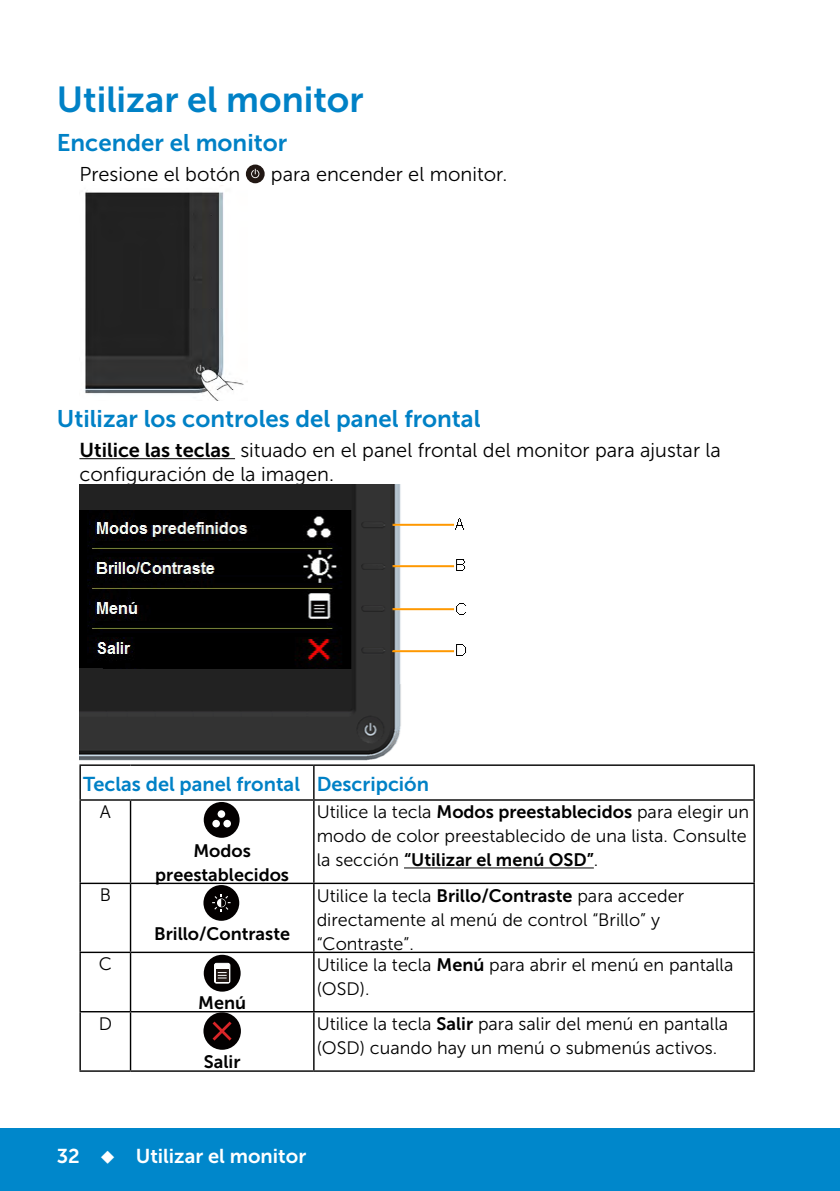
<style>
.page{position:relative;width:840px;height:1191px;background:#fff}
.page>*{position:absolute;margin:0;border:0;box-sizing:border-box;transform-origin:0 0}
.t1{font:36px "Museo Sans For Dell 700";color:#0081c6}
.t2{font:24px "Museo Sans For Dell 700";color:#0081c6}
.t3{font:20px/24px "Museo Sans For Dell 300";color:#000}
.t4{font:20px "Museo Sans For Dell 700";color:#0081c6}
.t5{font:20px "Museo Sans For Dell 700";color:#fff}
.t6{font:18px/24px "Museo Sans For Dell 300";color:#000}
.t7{font:18px/24px "Museo Sans For Dell 700";color:#000;text-align:center}
.s1{font-family:"Museo Sans For Dell 700"}
.s2{font-family:"Museo Sans For Dell 300"}
</style>
<div class="page">
<div style="left:0;top:1128px;width:839px;height:63px;background:#0087cb"></div>
<hr style="left:79px;top:458px;width:156px;height:1px;background:#000">
<div style="left:246px;top:164px;width:18px;height:19px;background:#221814;border-radius:50%"></div>
<svg style="left:251px;top:169px;width:8px;height:9px"></svg>
<img style="left:85px;top:185px;width:163px;height:216px">
<img style="left:79px;top:485px;width:387px;height:276px">
<hr style="left:79px;top:764px;width:51px;height:2px;background:#000">
<hr style="left:79px;top:766px;width:2px;height:33px;background:#000">
<hr style="left:130px;top:764px;width:184px;height:2px;background:#000">
<hr style="left:314px;top:764px;width:440px;height:2px;background:#000">
<hr style="left:313px;top:766px;width:1px;height:33px;background:#000">
<hr style="left:753px;top:766px;width:1px;height:33px;background:#000">
<hr style="left:79px;top:799px;width:51px;height:1px;background:#000">
<hr style="left:79px;top:800px;width:2px;height:82px;background:#000">
<hr style="left:130px;top:799px;width:184px;height:1px;background:#000">
<hr style="left:130px;top:800px;width:1px;height:82px;background:#000">
<hr style="left:314px;top:799px;width:440px;height:1px;background:#000">
<hr style="left:313px;top:800px;width:1px;height:82px;background:#000">
<hr style="left:753px;top:800px;width:1px;height:82px;background:#000">
<hr style="left:79px;top:882px;width:51px;height:2px;background:#000">
<hr style="left:79px;top:884px;width:2px;height:67px;background:#000">
<hr style="left:130px;top:882px;width:184px;height:2px;background:#000">
<hr style="left:130px;top:884px;width:1px;height:67px;background:#000">
<hr style="left:314px;top:882px;width:440px;height:2px;background:#000">
<hr style="left:313px;top:884px;width:1px;height:67px;background:#000">
<hr style="left:753px;top:884px;width:1px;height:67px;background:#000">
<hr style="left:79px;top:951px;width:51px;height:2px;background:#000">
<hr style="left:79px;top:953px;width:2px;height:58px;background:#000">
<hr style="left:130px;top:951px;width:184px;height:2px;background:#000">
<hr style="left:130px;top:953px;width:1px;height:58px;background:#000">
<hr style="left:314px;top:951px;width:440px;height:2px;background:#000">
<hr style="left:313px;top:953px;width:1px;height:58px;background:#000">
<hr style="left:753px;top:953px;width:1px;height:58px;background:#000">
<hr style="left:79px;top:1011px;width:51px;height:1px;background:#000">
<hr style="left:79px;top:1012px;width:2px;height:58px;background:#000">
<hr style="left:130px;top:1011px;width:184px;height:1px;background:#000">
<hr style="left:130px;top:1012px;width:1px;height:58px;background:#000">
<hr style="left:314px;top:1011px;width:440px;height:1px;background:#000">
<hr style="left:313px;top:1012px;width:1px;height:58px;background:#000">
<hr style="left:753px;top:1012px;width:1px;height:58px;background:#000">
<hr style="left:79px;top:1070px;width:51px;height:1px;background:#000">
<hr style="left:130px;top:1070px;width:184px;height:1px;background:#000">
<hr style="left:314px;top:1070px;width:440px;height:1px;background:#000">
<div style="left:204px;top:802px;width:35px;height:35px;background:#030000;border-radius:50%"></div>
<div style="left:217px;top:810px;width:8px;height:8px;background:#fff;border-radius:50%"></div>
<div style="left:212px;top:820px;width:8px;height:7px;background:#fff;border-radius:50%"></div>
<div style="left:223px;top:820px;width:8px;height:7px;background:#fff;border-radius:50%"></div>
<hr style="left:404px;top:867px;width:189px;height:1px;background:#000">
<div style="left:203px;top:885px;width:36px;height:35px;background:#030000;border-radius:50%"></div>
<svg style="left:212px;top:894px;width:18px;height:18px"></svg>
<div style="left:204px;top:954px;width:36px;height:37px;background:#030000;border-radius:50%"></div>
<div style="left:214px;top:963px;width:16px;height:20px;background:#fff;border-radius:2px"></div>
<div style="left:214px;top:962px;width:16px;height:21px;border:1px solid #fff;border-radius:2px"></div>
<svg style="left:216px;top:969px;width:12px;height:12px"></svg>
<svg style="left:218px;top:972px;width:8px;height:6px"></svg>
<div style="left:203px;top:1012px;width:38px;height:37px;background:#030000;border-radius:50%"></div>
<svg style="left:212px;top:1021px;width:20px;height:20px"></svg>
<h1 class="t1" style="left:57px;top:80px;width:308px">Utilizar el monitor</h1>
<h2 class="t2" style="left:57px;top:130px;width:232px">Encender el monitor</h2>
<p class="t3" style="left:79px;top:162px;width:162px">Presione el botón</p>
<p class="t3" style="left:271px;top:162px;width:238px">para encender el monitor.</p>
<h2 class="t2" style="left:57px;top:405px;width:425px">Utilizar los controles del panel frontal</h2>
<p class="t3" style="left:79px;top:438px;width:642px"><span class="s1">Utilice las teclas</span> situado en el panel frontal del monitor para ajustar la configuración de la imagen.</p>
<p class="t4" style="left:83px;top:773px;width:347px">Teclas del panel frontal Descripción</p>
<p class="t6" style="left:100px;top:800px;width:13px">A</p>
<p class="t7" style="left:155px;top:838px;width:135px">Modos preestablecidos</p>
<p class="t6" style="left:316px;top:800px;width:434px">Utilice la tecla <span class="s1">Modos preestablecidos</span> para elegir un modo de color preestablecido de una lista. Consulte</p>
<p class="t7" style="left:316px;top:848px;width:283px"><span class="s2">la sección</span> “Utilizar el menú OSD”<span class="s2">.</span></p>
<p class="t6" style="left:100px;top:883px;width:13px">B</p>
<p class="t7" style="left:154px;top:921px;width:137px">Brillo/Contraste</p>
<p class="t6" style="left:316px;top:883px;width:368px">Utilice la tecla <span class="s1">Brillo/Contraste</span> para acceder directamente al menú de control “Brillo” y “Contraste”.</p>
<p class="t6" style="left:99px;top:952px;width:15px">C</p>
<p class="t7" style="left:198px;top:990px;width:49px">Menú</p>
<p class="t6" style="left:316px;top:952px;width:418px">Utilice la tecla <span class="s1">Menú</span> para abrir el menú en pantalla (OSD).</p>
<p class="t6" style="left:99px;top:1011px;width:15px">D</p>
<p class="t7" style="left:204px;top:1050px;width:38px">Salir</p>
<p class="t6" style="left:316px;top:1011px;width:413px">Utilice la tecla <span class="s1">Salir</span> para salir del menú en pantalla (OSD) cuando hay un menú o submenús activos.</p>
<p class="t5" style="left:57px;top:1144px;width:251px">32 ◆ Utilizar el monitor</p>
</div>
